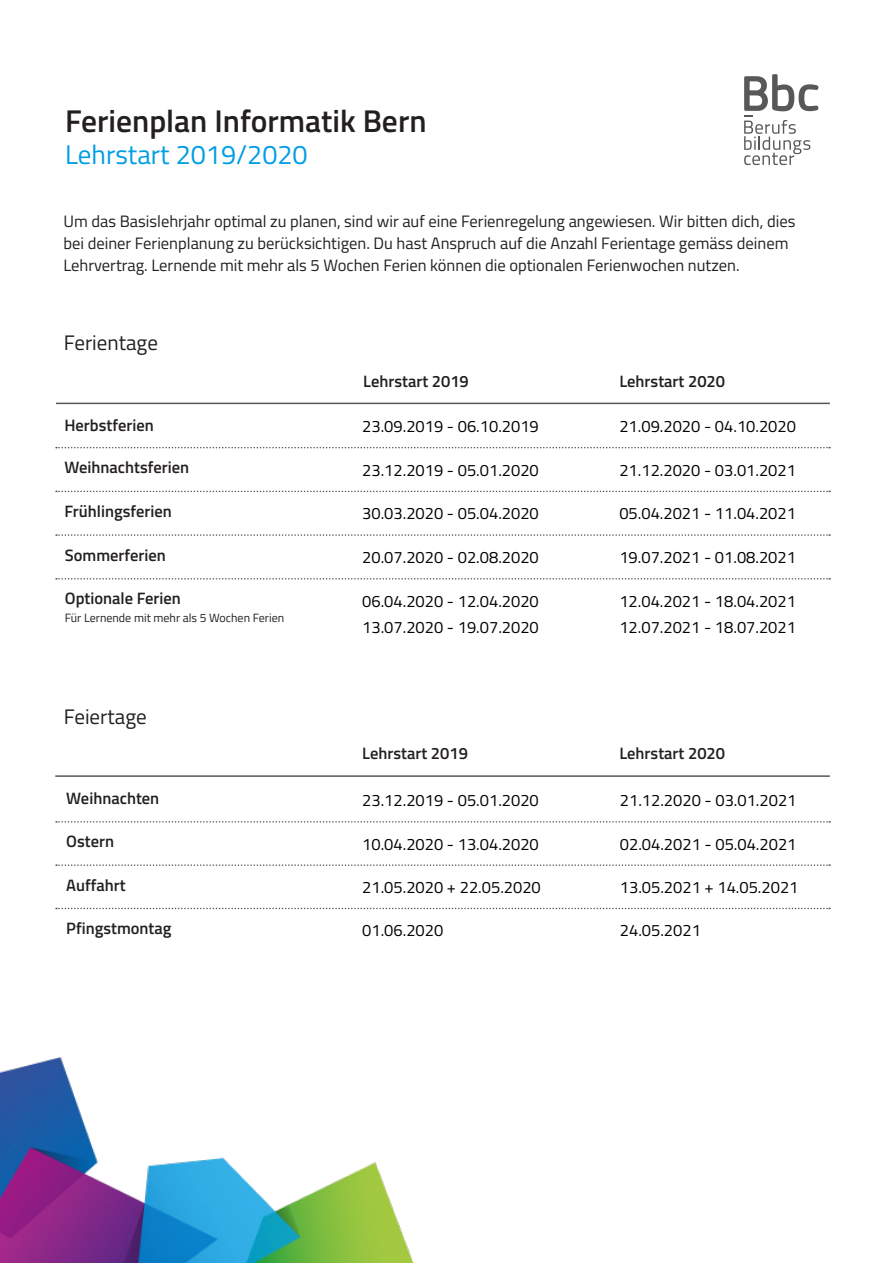
<style>
.page{position:relative;width:893px;height:1263px;background:#fff}
.page>*{position:absolute;margin:0;border:0;box-sizing:border-box;transform-origin:0 0}
.t1{font:600 31.5px "Titillium";color:#231f20}
.t2{font:27px "Titillium";color:#009ee3}
.t3{font:21px "Titillium";color:#231f20}
.t4{font:16.5px "Titillium";color:#000001}
.t5{font:16.5px/21.8px "Titillium";color:#231f20}
.t6{font:600 16.5px "Titillium";color:#231f20}
.t7{font:12px "Titillium";color:#231f20}
</style>
<div class="page">
<img style="left:0;top:1057px;width:414px;height:206px">
<svg style="left:744px;top:74px;width:75px;height:91px"></svg>
<hr style="left:56px;top:403px;width:774px;height:1px;background:#565656">
<hr style="left:55px;top:775px;width:775px;height:2px;background:#565656">
<svg style="left:56px;top:447px;width:774px;height:1px"></svg>
<svg style="left:56px;top:821px;width:774px;height:2px"></svg>
<svg style="left:56px;top:864px;width:774px;height:2px"></svg>
<svg style="left:56px;top:908px;width:774px;height:1px"></svg>
<svg style="left:56px;top:491px;width:774px;height:1px"></svg>
<svg style="left:56px;top:534px;width:774px;height:2px"></svg>
<svg style="left:56px;top:578px;width:774px;height:1px"></svg>
<p class="t1" style="left:65px;top:97px;width:363px">Ferienplan Informatik Bern</p>
<p class="t2" style="left:65px;top:135px;width:244px">Lehrstart 2019/2020</p>
<p class="t5" style="left:63px;top:210px;width:733px">Um das Basislehrjahr optimal zu planen, sind wir auf eine Ferienregelung angewiesen. Wir bitten dich, dies bei deiner Ferienplanung zu berücksichtigen. Du hast Anspruch auf die Anzahl Ferientage gemäss deinem<br>Lehrvertrag. Lernende mit mehr als 5 Wochen Ferien können die optionalen Ferienwochen nutzen.</p>
<p class="t3" style="left:64px;top:328px;width:96px">Ferientage</p>
<p class="t6" style="left:65px;top:413px;width:91px">Herbstferien</p>
<p class="t6" style="left:65px;top:455px;width:126px">Weihnachtsferien</p>
<p class="t6" style="left:65px;top:499px;width:109px">Frühlingsferien</p>
<p class="t6" style="left:65px;top:543px;width:103px">Sommerferien</p>
<p class="t6" style="left:65px;top:586px;width:118px">Optionale Ferien</p>
<p class="t7" style="left:65px;top:609px;width:221px">Für Lernende mit mehr als 5 Wochen Ferien</p>
<p class="t3" style="left:64px;top:701px;width:85px">Feiertage</p>
<p class="t6" style="left:363px;top:369px;width:107px">Lehrstart 2019</p>
<p class="t6" style="left:619px;top:369px;width:107px">Lehrstart 2020</p>
<p class="t4" style="left:362px;top:414px;width:178px">23.09.2019 - 06.10.2019</p>
<p class="t4" style="left:619px;top:414px;width:178px">21.09.2020 - 04.10.2020</p>
<p class="t4" style="left:362px;top:458px;width:178px">23.12.2019 - 05.01.2020</p>
<p class="t4" style="left:619px;top:458px;width:178px">21.12.2020 - 03.01.2021</p>
<p class="t4" style="left:362px;top:502px;width:178px">30.03.2020 - 05.04.2020</p>
<p class="t4" style="left:619px;top:502px;width:178px">05.04.2021 - 11.04.2021</p>
<p class="t4" style="left:362px;top:545px;width:178px">20.07.2020 - 02.08.2020</p>
<p class="t4" style="left:619px;top:545px;width:178px">19.07.2021 - 01.08.2021</p>
<p class="t4" style="left:362px;top:589px;width:178px">06.04.2020 - 12.04.2020</p>
<p class="t4" style="left:619px;top:589px;width:178px">12.04.2021 - 18.04.2021</p>
<p class="t4" style="left:362px;top:615px;width:178px">13.07.2020 - 19.07.2020</p>
<p class="t4" style="left:619px;top:615px;width:178px">12.07.2021 - 18.07.2021</p>
<p class="t6" style="left:362px;top:741px;width:107px">Lehrstart 2019</p>
<p class="t6" style="left:619px;top:741px;width:107px">Lehrstart 2020</p>
<p class="t6" style="left:66px;top:786px;width:95px">Weihnachten</p>
<p class="t4" style="left:362px;top:788px;width:178px">23.12.2019 - 05.01.2020</p>
<p class="t4" style="left:620px;top:788px;width:178px">21.12.2020 - 03.01.2021</p>
<p class="t6" style="left:66px;top:829px;width:49px">Ostern</p>
<p class="t4" style="left:362px;top:832px;width:178px">10.04.2020 - 13.04.2020</p>
<p class="t4" style="left:620px;top:832px;width:178px">02.04.2021 - 05.04.2021</p>
<p class="t6" style="left:66px;top:872px;width:61px">Auffahrt</p>
<p class="t4" style="left:362px;top:875px;width:180px">21.05.2020 + 22.05.2020</p>
<p class="t4" style="left:620px;top:875px;width:180px">13.05.2021 + 14.05.2021</p>
<p class="t6" style="left:66px;top:916px;width:107px">Pfingstmontag</p>
<p class="t4" style="left:362px;top:918px;width:83px">01.06.2020</p>
<p class="t4" style="left:620px;top:918px;width:83px">24.05.2021</p>
</div>
